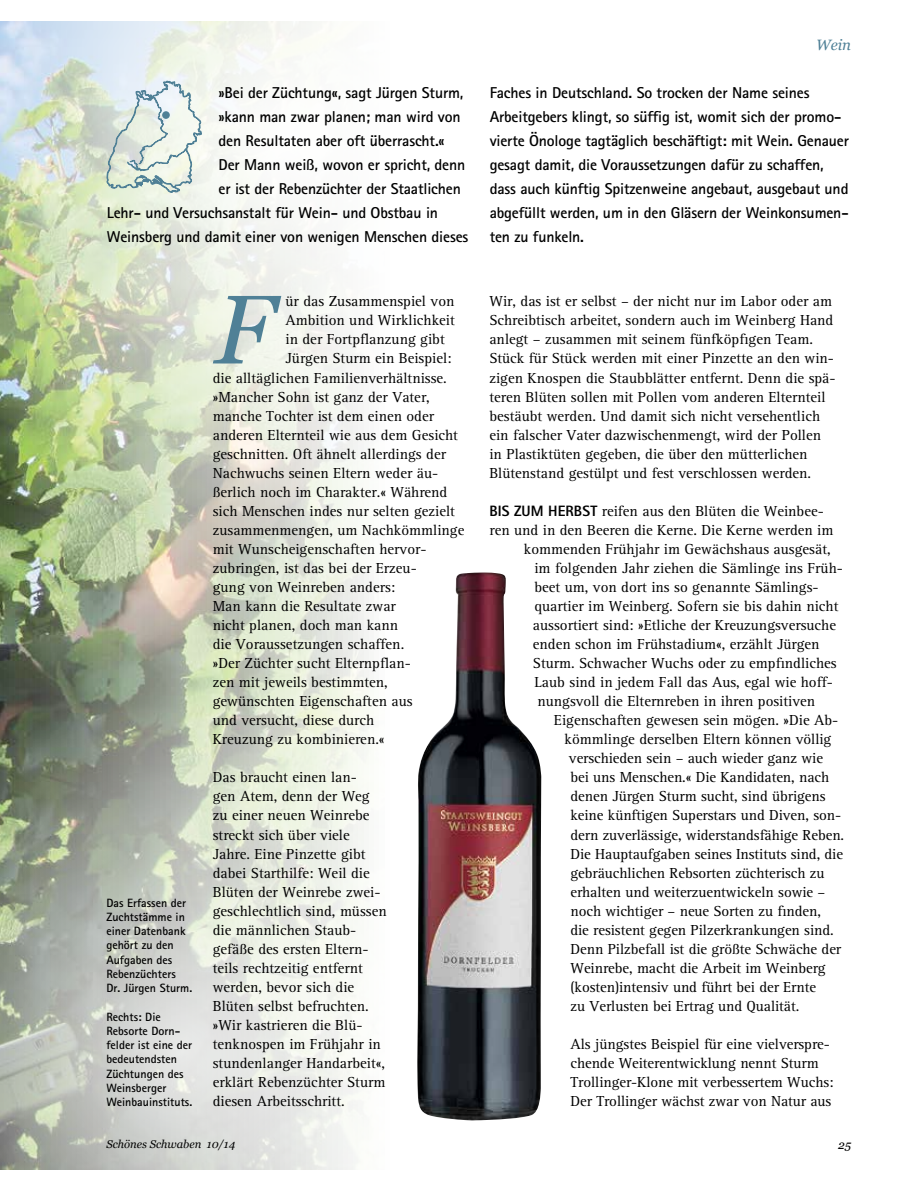
<style>
.page{position:relative;width:915px;height:1191px;background:#fff}
.page>*{position:absolute;margin:0;border:0;box-sizing:border-box;transform-origin:0 0}
.t1{font:italic 97.35px "Georgia";color:#4f8096}
.t2{font:700 15.75px/24px "Rotis Sans Serif Std";letter-spacing:-.01em;color:#000}
.t3{font:15px/19px "Rotis Serif Std";color:#000}
.t4{font:italic 15px "Georgia";color:#4f8096}
.t5{font:700 12px/14.2px "Rotis Sans Serif Std";color:#000}
.t6{font:italic 12px "Georgia";color:#000}
.t7{font:italic 11.25px "Georgia";color:#000}
.s1{font-family:"Rotis Sans Serif Std";font-weight:800}
</style>
<div class="page">
<img style="left:0;top:573px;width:369px;height:110px">
<img style="left:0;top:21px;width:369px;height:552px">
<svg style="left:0;top:683px;width:542px;height:487px"></svg>
<svg style="left:107px;top:81px;width:94px;height:112px"></svg>
<img style="left:417px;top:572px;width:124px;height:548px">
<div style="left:162px;top:111px;width:8px;height:8px;background:#4f8096;border-radius:50%"></div>
<p class="t2" style="left:218px;top:81px;width:246px">»Bei der Züchtung«, sagt Jürgen Sturm,</p>
<p class="t2" style="left:218px;top:105px;width:243px">»kann man zwar planen; man wird von</p>
<p class="t2" style="left:218px;top:129px;width:228px">den Resultaten aber oft überrascht.«</p>
<p class="t2" style="left:218px;top:153px;width:248px">Der Mann weiß, wovon er spricht, denn</p>
<p class="t2" style="left:218px;top:177px;width:244px">er ist der Rebenzüchter der Staatlichen</p>
<p class="t2" style="left:107px;top:201px;width:332px">Lehr- und Versuchsanstalt für Wein- und Obstbau in</p>
<p class="t2" style="left:107px;top:225px;width:363px">Weinsberg und damit einer von wenigen Menschen dieses</p>
<h1 class="t1" style="left:214px;top:259px;width:60px">F</h1>
<p class="t3" style="left:285px;top:292px;width:170px">ür das Zusammenspiel von</p>
<p class="t3" style="left:285px;top:311px;width:171px">Ambition und Wirklichkeit</p>
<p class="t3" style="left:285px;top:330px;width:161px">in der Fortpflanzung gibt</p>
<p class="t3" style="left:285px;top:349px;width:168px">Jürgen Sturm ein Beispiel:</p>
<p class="t3" style="left:213px;top:368px;width:235px">die alltäglichen Familienverhältnisse.</p>
<p class="t3" style="left:213px;top:387px;width:218px">»Mancher Sohn ist ganz der Vater,</p>
<p class="t3" style="left:213px;top:406px;width:223px">manche Tochter ist dem einen oder</p>
<p class="t3" style="left:213px;top:425px;width:246px">anderen Elternteil wie aus dem Gesicht</p>
<p class="t3" style="left:213px;top:444px;width:235px">geschnitten. Oft ähnelt allerdings der</p>
<p class="t3" style="left:213px;top:463px;width:227px">Nachwuchs seinen Eltern weder äu-</p>
<p class="t3" style="left:213px;top:483px;width:236px">ßerlich noch im Charakter.« Während</p>
<p class="t3" style="left:213px;top:502px;width:243px">sich Menschen indes nur selten gezielt</p>
<p class="t3" style="left:213px;top:521px;width:253px">zusammenmengen, um Nachkömmlinge</p>
<p class="t3" style="left:213px;top:540px;width:215px">mit Wunscheigenschaften hervor-</p>
<p class="t3" style="left:213px;top:559px;width:205px">zubringen, ist das bei der Erzeu-</p>
<p class="t3" style="left:213px;top:578px;width:184px">gung von Weinreben anders:</p>
<p class="t3" style="left:213px;top:597px;width:184px">Man kann die Resultate zwar</p>
<p class="t3" style="left:213px;top:616px;width:187px">nicht planen, doch man kann</p>
<p class="t3" style="left:213px;top:635px;width:193px">die Voraussetzungen schaffen.</p>
<p class="t3" style="left:213px;top:654px;width:200px">»Der Züchter sucht Elternpflan-</p>
<p class="t3" style="left:213px;top:673px;width:176px">zen mit jeweils bestimmten,</p>
<p class="t3" style="left:213px;top:692px;width:201px">gewünschten Eigenschaften aus</p>
<p class="t3" style="left:213px;top:711px;width:163px">und versucht, diese durch</p>
<p class="t3" style="left:213px;top:730px;width:173px">Kreuzung zu kombinieren.«</p>
<p class="t3" style="left:213px;top:768px;width:175px">Das braucht einen lan-<br>gen Atem, denn der Weg zu einer neuen Weinrebe streckt sich über viele<br>Jahre. Eine Pinzette gibt dabei Starthilfe: Weil die<br>Blüten der Weinrebe zwei&shy;geschlechtlich sind, müssen die männlichen Staub&shy;gefäße des ersten Eltern&shy;teils rechtzeitig entfernt werden, bevor sich die<br>Blüten selbst befruchten. »Wir kastrieren die Blü&shy;tenknospen im Frühjahr in stundenlanger Handarbeit«, erklärt Rebenzüchter Sturm diesen Arbeitsschritt.</p>
<p class="t5" style="left:106px;top:895px;width:87px">Das Erfassen der<br>Zuchtstämme in einer Datenbank gehört zu den<br>Aufgaben des<br>Rebenzüchters<br>Dr. Jürgen Sturm.</p>
<p class="t5" style="left:106px;top:1009px;width:87px">Rechts: Die<br>Rebsorte Dorn&shy;felder ist eine der bedeutendsten<br>Züchtungen des<br>Weinsberger<br>Weinbauinstituts.</p>
<p class="t7" style="left:106px;top:1136px;width:130px">Schönes Schwaben 10/14</p>
<p class="t4" style="left:815px;top:34px;width:37px">Wein</p>
<p class="t2" style="left:489px;top:81px;width:361px">Faches in Deutschland. So trocken der Name seines Arbeitgebers klingt, so süffig ist, womit sich der promo&shy;vierte Önologe tagtäglich beschäftigt: mit Wein. Genauer gesagt damit, die Voraussetzungen dafür zu schaffen, dass auch künftig Spitzenweine angebaut, ausgebaut und abgefüllt werden, um in den Gläsern der Weinkonsumen&shy;ten zu funkeln.</p>
<p class="t3" style="left:489px;top:292px;width:347px">Wir, das ist er selbst – der nicht nur im Labor oder am Schreibtisch arbeitet, sondern auch im Weinberg Hand anlegt – zusammen mit seinem fünfköpfigen Team.<br>Stück für Stück werden mit einer Pinzette an den win&shy;zigen Knospen die Staubblätter entfernt. Denn die spä&shy;teren Blüten sollen mit Pollen vom anderen Elternteil bestäubt werden. Und damit sich nicht versehentlich ein falscher Vater dazwischenmengt, wird der Pollen in Plastiktüten gegeben, die über den mütterlichen Blütenstand gestülpt und fest verschlossen werden.</p>
<p class="t3" style="left:489px;top:502px;width:336px"><span class="s1">BIS ZUM HERBST</span> reifen aus den Blüten die Weinbee-</p>
<p class="t3" style="left:489px;top:521px;width:345px">ren und in den Beeren die Kerne. Die Kerne werden im</p>
<p class="t3" style="left:523px;top:540px;width:308px">kommenden Frühjahr im Gewächshaus ausgesät,</p>
<p class="t3" style="left:534px;top:559px;width:310px">im folgenden Jahr ziehen die Sämlinge ins Früh-</p>
<p class="t3" style="left:534px;top:578px;width:285px">beet um, von dort ins so genannte Sämlings-</p>
<p class="t3" style="left:534px;top:597px;width:305px">quartier im Weinberg. Sofern sie bis dahin nicht</p>
<p class="t3" style="left:532px;top:616px;width:304px">aussortiert sind: »Etliche der Kreuzungsversuche</p>
<p class="t3" style="left:532px;top:635px;width:288px">enden schon im Frühstadium«, erzählt Jürgen</p>
<p class="t3" style="left:532px;top:654px;width:305px">Sturm. Schwacher Wuchs oder zu empfindliches</p>
<p class="t3" style="left:534px;top:673px;width:300px">Laub sind in jedem Fall das Aus, egal wie hoff-</p>
<p class="t3" style="left:537px;top:692px;width:279px">nungsvoll die Elternreben in ihren positiven</p>
<p class="t3" style="left:553px;top:711px;width:286px">Eigenschaften gewesen sein mögen. »Die Ab-</p>
<p class="t3" style="left:564px;top:730px;width:268px">kömmlinge derselben Eltern können völlig</p>
<p class="t3" style="left:568px;top:749px;width:255px">verschieden sein – auch wieder ganz wie</p>
<p class="t3" style="left:570px;top:768px;width:260px">bei uns Menschen.« Die Kandidaten, nach</p>
<p class="t3" style="left:570px;top:787px;width:256px">denen Jürgen Sturm sucht, sind übrigens</p>
<p class="t3" style="left:570px;top:806px;width:272px">keine künftigen Superstars und Diven, son-</p>
<p class="t3" style="left:570px;top:825px;width:275px">dern zuverlässige, widerstandsfähige Reben.</p>
<p class="t3" style="left:570px;top:844px;width:274px">Die Hauptaufgaben seines Instituts sind, die</p>
<p class="t3" style="left:570px;top:863px;width:255px">gebräuchlichen Rebsorten züchterisch zu</p>
<p class="t3" style="left:570px;top:882px;width:256px">erhalten und weiterzuentwickeln sowie –</p>
<p class="t3" style="left:570px;top:901px;width:252px">noch wichtiger – neue Sorten zu finden,</p>
<p class="t3" style="left:570px;top:920px;width:265px">die resistent gegen Pilzerkrankungen sind.</p>
<p class="t3" style="left:570px;top:939px;width:272px">Denn Pilzbefall ist die größte Schwäche der</p>
<p class="t3" style="left:570px;top:958px;width:256px">Weinrebe, macht die Arbeit im Weinberg</p>
<p class="t3" style="left:570px;top:977px;width:247px">(kosten)intensiv und führt bei der Ernte</p>
<p class="t3" style="left:570px;top:996px;width:230px">zu Verlusten bei Ertrag und Qualität.</p>
<p class="t3" style="left:570px;top:1035px;width:264px">Als jüngstes Beispiel für eine vielverspre&shy;chende Weiterentwicklung nennt Sturm Trollinger-Klone mit verbessertem Wuchs:<br>Der Trollinger wächst zwar von Natur aus</p>
<p class="t6" style="left:837px;top:1136px;width:15px">25</p>
</div>
